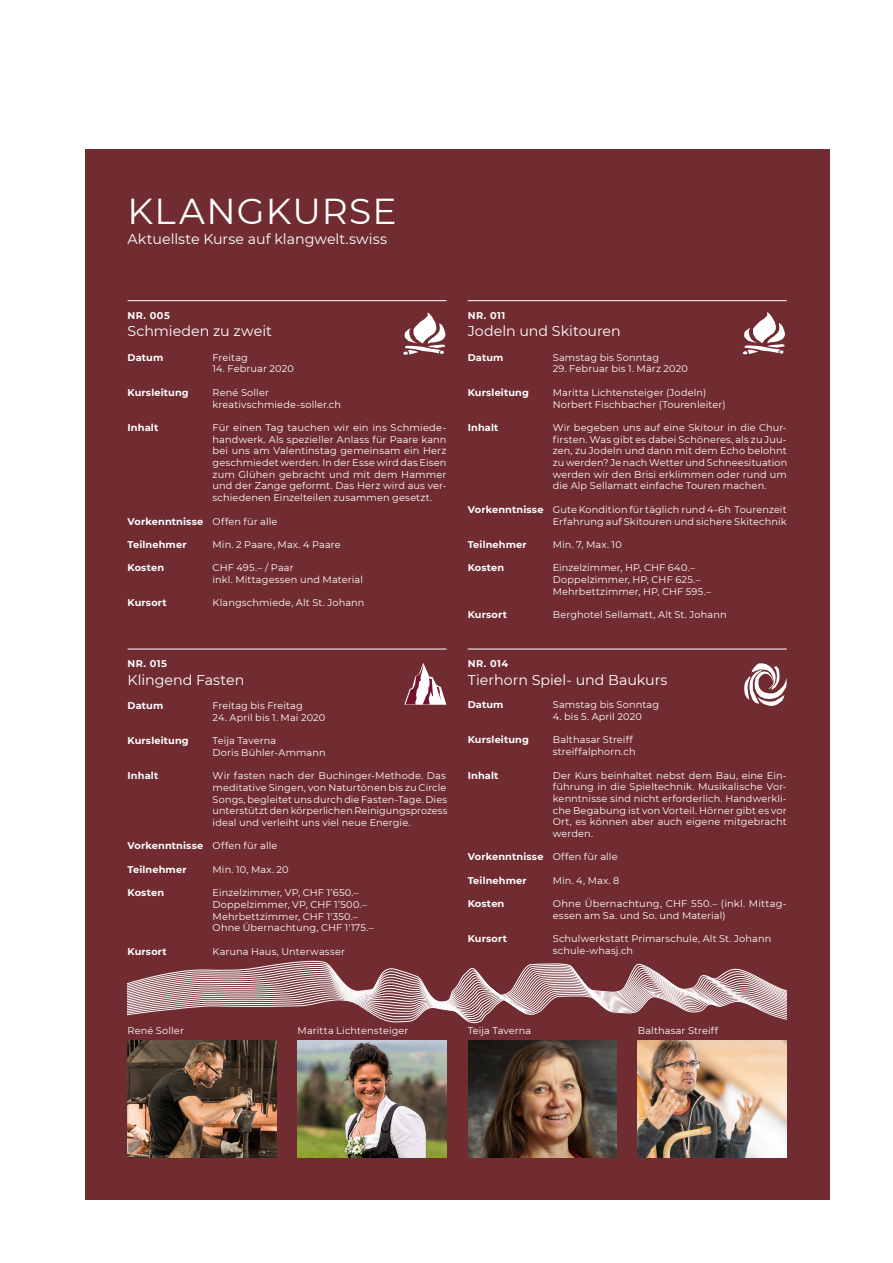
<style>
.page{position:relative;width:893px;height:1263px;background:#fff}
.page>*{position:absolute;margin:0;border:0;box-sizing:border-box;transform-origin:0 0}
._01_V_Haupttitel{font:36px "Montserrat";letter-spacing:.035em;color:#fff}
._04_V_Titel{font:14.25px "Montserrat";color:#fff}
._02_V_Lead{font:14.25px "Montserrat";color:#fff}
._05_V_Lauftext{font:9.75px/11.7px "Montserrat";letter-spacing:.015em;color:#fff;text-align:justify}
._05_V_Lauftext-2{font:700 9.75px "Montserrat";letter-spacing:.015em;color:#fff}
._04_Lauftext-2_Spalt{font:9.75px "Montserrat";letter-spacing:.015em;color:#fff}
._03_V_Konzert_Verans{font:700 9.75px "Montserrat";letter-spacing:.05em;color:#fff}
._04_Lauftext-2_Spalt-2{font:700 9.75px "Montserrat";letter-spacing:.015em;color:#fff}
.s1{font-weight:400}
.s2{font-weight:700}
</style>
<div class="page">
<div style="left:85px;top:149px;width:744px;height:1051px;background:#702c31"></div>
<hr style="left:128px;top:300px;width:318px;height:1px;background:#fff">
<hr style="left:128px;top:649px;width:318px;height:1px;background:#fff">
<hr style="left:468px;top:300px;width:319px;height:1px;background:#fff">
<hr style="left:468px;top:649px;width:319px;height:1px;background:#fff">
<img style="left:128px;top:1040px;width:148px;height:117px">
<img style="left:468px;top:1040px;width:149px;height:117px">
<img style="left:638px;top:1040px;width:149px;height:117px">
<img style="left:298px;top:1040px;width:148px;height:117px">
<svg style="left:128px;top:960px;width:659px;height:64px"></svg>
<svg style="left:744px;top:663px;width:43px;height:43px"></svg>
<svg style="left:403px;top:312px;width:42px;height:43px"></svg>
<svg style="left:742px;top:312px;width:43px;height:42px"></svg>
<svg style="left:405px;top:663px;width:41px;height:42px"></svg>
<p class="_01_V_Haupttitel" style="left:128px;top:187px;width:271px">KLANGKURSE</p>
<p class="_02_V_Lead" style="left:128px;top:229px;width:261px">Aktuellste Kurse auf klangwelt.swiss</p>
<p class="_03_V_Konzert_Verans" style="left:128px;top:309px;width:44px">NR. 005</p>
<p class="_04_V_Titel" style="left:128px;top:321px;width:146px">Schmieden zu zweit</p>
<p class="_04_Lauftext-2_Spalt-2" style="left:128px;top:350px;width:37px">Datum</p>
<p class="_04_Lauftext-2_Spalt" style="left:213px;top:350px;width:37px">Freitag</p>
<p class="_04_Lauftext-2_Spalt" style="left:213px;top:362px;width:83px">14. Februar 2020</p>
<p class="_05_V_Lauftext-2" style="left:128px;top:385px;width:63px">Kursleitung</p>
<p class="_05_V_Lauftext" style="left:213px;top:386px;width:58px">René Soller</p>
<p class="_05_V_Lauftext" style="left:213px;top:398px;width:130px">kreativschmiede-soller.ch</p>
<p class="_05_V_Lauftext-2" style="left:128px;top:420px;width:32px">Inhalt</p>
<p class="_05_V_Lauftext" style="left:213px;top:421px;width:235px">Für einen Tag tauchen wir ein ins Schmiede&shy;handwerk. Als spezieller Anlass für Paare kann bei uns am Valentinstag gemeinsam ein Herz geschmiedet werden. In der Esse wird das Eisen zum Glühen gebracht und mit dem Hammer und der Zange geformt. Das Herz wird aus ver&shy;schiedenen Einzelteilen zusammen gesetzt.</p>
<p class="_05_V_Lauftext-2" style="left:128px;top:514px;width:151px">Vorkenntnisse <span class="s1">Offen für alle</span></p>
<p class="_05_V_Lauftext-2" style="left:128px;top:537px;width:60px">Teilnehmer</p>
<p class="_05_V_Lauftext" style="left:213px;top:538px;width:130px">Min. 2 Paare, Max. 4 Paare</p>
<p class="_05_V_Lauftext-2" style="left:128px;top:561px;width:38px">Kosten</p>
<p class="_05_V_Lauftext" style="left:213px;top:562px;width:83px">CHF 495.– / Paar</p>
<p class="_05_V_Lauftext" style="left:213px;top:573px;width:152px">inkl. Mittagessen und Material</p>
<p class="_05_V_Lauftext-2" style="left:128px;top:596px;width:41px">Kursort</p>
<p class="_05_V_Lauftext" style="left:213px;top:597px;width:153px">Klangschmiede, Alt St. Johann</p>
<p class="_03_V_Konzert_Verans" style="left:128px;top:657px;width:41px">NR. 015</p>
<p class="_04_V_Titel" style="left:128px;top:670px;width:118px">Klingend Fasten</p>
<p class="_04_Lauftext-2_Spalt-2" style="left:128px;top:698px;width:37px">Datum</p>
<p class="_04_Lauftext-2_Spalt" style="left:213px;top:699px;width:92px">Freitag bis Freitag</p>
<p class="_04_Lauftext-2_Spalt" style="left:213px;top:710px;width:114px">24. April bis 1. Mai 2020</p>
<p class="_05_V_Lauftext-2" style="left:128px;top:734px;width:63px">Kursleitung</p>
<p class="_05_V_Lauftext" style="left:213px;top:734px;width:65px">Teija Taverna</p>
<p class="_05_V_Lauftext" style="left:213px;top:746px;width:114px">Doris Bühler-Ammann</p>
<p class="_05_V_Lauftext-2" style="left:128px;top:769px;width:32px">Inhalt</p>
<p class="_05_V_Lauftext" style="left:213px;top:770px;width:236px;text-align:left">Wir fasten nach der Buchinger-Methode. Das meditative Singen, von Naturtönen bis zu Circle Songs, begleitet uns durch die Fasten-Tage. Dies unterstützt den körperlichen Reinigungsprozess ideal und verleiht uns viel neue Energie.</p>
<p class="_05_V_Lauftext-2" style="left:128px;top:839px;width:151px">Vorkenntnisse <span class="s1">Offen für alle</span></p>
<p class="_05_V_Lauftext-2" style="left:128px;top:862px;width:60px">Teilnehmer</p>
<p class="_05_V_Lauftext" style="left:213px;top:863px;width:78px">Min. 10, Max. 20</p>
<p class="_05_V_Lauftext-2" style="left:128px;top:886px;width:38px">Kosten</p>
<p class="_05_V_Lauftext" style="left:213px;top:887px;width:148px">Einzelzimmer, VP, CHF 1’650.–</p>
<p class="_05_V_Lauftext" style="left:213px;top:898px;width:156px">Doppelzimmer, VP, CHF 1’500.–</p>
<p class="_05_V_Lauftext" style="left:213px;top:910px;width:147px">Mehrbettzimmer, CHF 1'350.–</p>
<p class="_05_V_Lauftext" style="left:213px;top:922px;width:163px">Ohne Übernachtung, CHF 1'175.–</p>
<p class="_05_V_Lauftext-2" style="left:128px;top:944px;width:41px">Kursort</p>
<p class="_05_V_Lauftext" style="left:213px;top:945px;width:134px">Karuna Haus, Unterwasser</p>
<p class="_03_V_Konzert_Verans" style="left:468px;top:309px;width:39px">NR. 011</p>
<p class="_04_V_Titel" style="left:468px;top:321px;width:155px">Jodeln und Skitouren</p>
<p class="_04_Lauftext-2_Spalt-2" style="left:468px;top:350px;width:37px">Datum</p>
<p class="_04_Lauftext-2_Spalt" style="left:553px;top:350px;width:108px">Samstag bis Sonntag</p>
<p class="_04_Lauftext-2_Spalt" style="left:553px;top:362px;width:137px">29. Februar bis 1. März 2020</p>
<p class="_05_V_Lauftext-2" style="left:468px;top:385px;width:63px">Kursleitung</p>
<p class="_05_V_Lauftext" style="left:553px;top:386px;width:155px">Maritta Lichtensteiger (Jodeln)</p>
<p class="_05_V_Lauftext" style="left:553px;top:398px;width:174px">Norbert Fischbacher (Tourenleiter)</p>
<p class="_05_V_Lauftext-2" style="left:468px;top:420px;width:32px">Inhalt</p>
<p class="_05_V_Lauftext" style="left:553px;top:421px;width:236px">Wir begeben uns auf eine Skitour in die Chur&shy;firsten. Was gibt es dabei Schöneres, als zu Juu&shy;zen, zu Jodeln und dann mit dem Echo belohnt zu werden? Je nach Wetter und Schneesituation werden wir den Brisi erklimmen oder rund um die Alp Sellamatt einfache Touren machen.</p>
<p class="_05_V_Lauftext" style="left:468px;top:503px;width:320px;text-align:right"><span class="s2">Vorkenntnisse</span> Gute Kondition für täglich rund 4-6h Tourenzeit<br>Erfahrung auf Skitouren und sichere Skitechnik</p>
<p class="_05_V_Lauftext-2" style="left:468px;top:537px;width:60px">Teilnehmer</p>
<p class="_05_V_Lauftext" style="left:553px;top:538px;width:71px">Min. 7, Max. 10</p>
<p class="_05_V_Lauftext-2" style="left:468px;top:561px;width:38px">Kosten</p>
<p class="_05_V_Lauftext" style="left:553px;top:562px;width:144px">Einzelzimmer, HP, CHF 640.–</p>
<p class="_05_V_Lauftext" style="left:553px;top:573px;width:149px">Doppelzimmer, HP, CHF 625.–</p>
<p class="_05_V_Lauftext" style="left:553px;top:585px;width:160px">Mehrbettzimmer, HP, CHF 595.–</p>
<p class="_05_V_Lauftext-2" style="left:468px;top:608px;width:41px">Kursort</p>
<p class="_05_V_Lauftext" style="left:553px;top:608px;width:175px">Berghotel Sellamatt, Alt St. Johann</p>
<p class="_03_V_Konzert_Verans" style="left:468px;top:657px;width:42px">NR. 014</p>
<p class="_04_V_Titel" style="left:468px;top:670px;width:201px">Tierhorn Spiel- und Baukurs</p>
<p class="_04_Lauftext-2_Spalt-2" style="left:468px;top:698px;width:37px">Datum</p>
<p class="_04_Lauftext-2_Spalt" style="left:553px;top:698px;width:108px">Samstag bis Sonntag</p>
<p class="_04_Lauftext-2_Spalt" style="left:553px;top:710px;width:91px">4. bis 5. April 2020</p>
<p class="_05_V_Lauftext-2" style="left:468px;top:733px;width:63px">Kursleitung</p>
<p class="_05_V_Lauftext" style="left:553px;top:734px;width:82px">Balthasar Streiff</p>
<p class="_05_V_Lauftext" style="left:553px;top:745px;width:84px">streiffalphorn.ch</p>
<p class="_05_V_Lauftext-2" style="left:468px;top:768px;width:32px">Inhalt</p>
<p class="_05_V_Lauftext" style="left:553px;top:769px;width:235px">Der Kurs beinhaltet nebst dem Bau, eine Ein&shy;führung in die Spieltechnik. Musikalische Vor&shy;kenntnisse sind nicht erforderlich. Handwerkli&shy;che Begabung ist von Vorteil. Hörner gibt es vor Ort, es können aber auch eigene mitgebracht werden.</p>
<p class="_05_V_Lauftext-2" style="left:468px;top:850px;width:151px">Vorkenntnisse <span class="s1">Offen für alle</span></p>
<p class="_05_V_Lauftext-2" style="left:468px;top:873px;width:60px">Teilnehmer</p>
<p class="_05_V_Lauftext" style="left:553px;top:874px;width:68px">Min. 4, Max. 8</p>
<p class="_05_V_Lauftext-2" style="left:468px;top:897px;width:38px">Kosten</p>
<p class="_05_V_Lauftext" style="left:553px;top:897px;width:235px">Ohne Übernachtung, CHF 550.– (inkl. Mittag&shy;essen am Sa. und So. und Material)</p>
<p class="_05_V_Lauftext-2" style="left:468px;top:932px;width:41px">Kursort</p>
<p class="_05_V_Lauftext" style="left:553px;top:933px;width:220px">Schulwerkstatt Primarschule, Alt St. Johann</p>
<p class="_05_V_Lauftext" style="left:553px;top:944px;width:82px">schule-whasj.ch</p>
<p class="_05_V_Lauftext" style="left:128px;top:1024px;width:58px">René Soller</p>
<p class="_05_V_Lauftext" style="left:298px;top:1024px;width:112px">Maritta Lichtensteiger</p>
<p class="_05_V_Lauftext" style="left:468px;top:1024px;width:65px">Teija Taverna</p>
<p class="_05_V_Lauftext" style="left:638px;top:1024px;width:82px">Balthasar Streiff</p>
</div>
